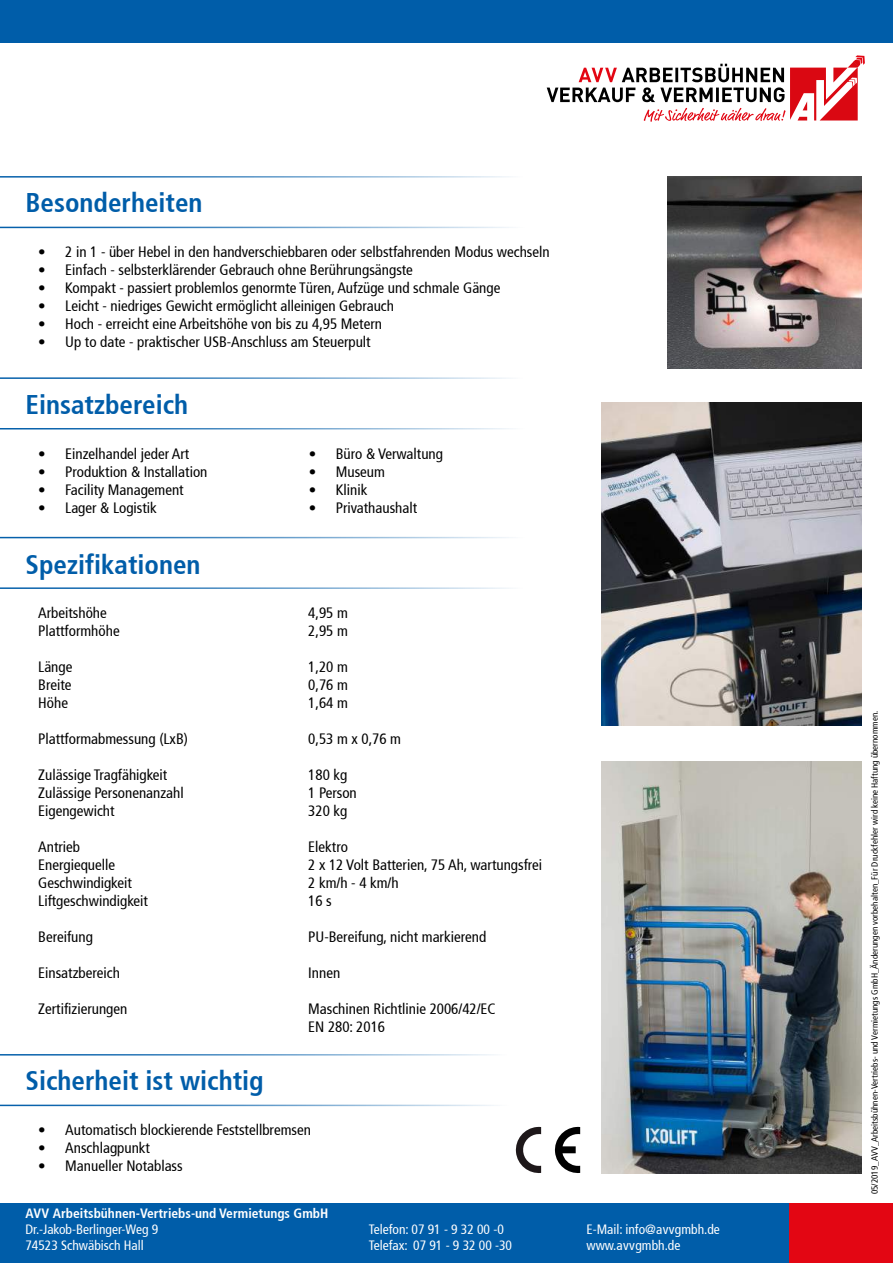
<style>
.page{position:relative;width:893px;height:1263px;background:#fff}
.page>*{position:absolute;margin:0;border:0;box-sizing:border-box;transform-origin:0 0}
.t1{font:700 condensed 27px "Frutiger 67";color:#005da9}
.t2{font:condensed 15px/18px "Frutiger 57";color:#000}
.t3{font:condensed 13.5px/16.2px "Frutiger 57";color:#fff}
.t4{font:700 condensed 13.5px "Frutiger 67";color:#fff}
.t5{font:condensed 9px "Frutiger 57";color:#000}
</style>
<div class="page">
<div style="left:0;top:1204px;width:893px;height:59px;background:#005da9"></div>
<div style="left:790px;top:1204px;width:103px;height:59px;background:#e30613"></div>
<svg style="left:0;top:537px;width:511px;height:52px"></svg>
<svg style="left:0;top:176px;width:511px;height:52px"></svg>
<svg style="left:0;top:1054px;width:496px;height:52px"></svg>
<svg style="left:0;top:377px;width:511px;height:52px"></svg>
<img style="left:667px;top:176px;width:194px;height:193px">
<img style="left:601px;top:403px;width:260px;height:322px">
<img style="left:601px;top:761px;width:260px;height:412px">
<svg style="left:547px;top:55px;width:318px;height:67px"></svg>
<div style="left:0;top:0;width:893px;height:43px;background:#005da9"></div>
<svg style="left:516px;top:1127px;width:25px;height:46px"></svg>
<svg style="left:554px;top:1127px;width:26px;height:46px"></svg>
<h1 class="t1" style="left:26px;top:187px;width:179px">Besonderheiten</h1>
<p class="t2" style="left:38px;top:243px;width:513px">• 2 in 1 - über Hebel in den handverschiebbaren oder selbstfahrenden Modus wechseln</p>
<p class="t2" style="left:38px;top:261px;width:376px">• Einfach - selbsterklärender Gebrauch ohne Berührungsängste</p>
<p class="t2" style="left:38px;top:279px;width:464px">• Kompakt - passiert problemlos genormte Türen, Aufzüge und schmale Gänge</p>
<p class="t2" style="left:38px;top:297px;width:357px">• Leicht - niedriges Gewicht ermöglicht alleinigen Gebrauch</p>
<p class="t2" style="left:38px;top:315px;width:345px">• Hoch - erreicht eine Arbeitshöhe von bis zu 4,95 Metern</p>
<p class="t2" style="left:38px;top:333px;width:334px">• Up to date - praktischer USB-Anschluss am Steuerpult</p>
<h1 class="t1" style="left:26px;top:388px;width:164px">Einsatzbereich</h1>
<p class="t2" style="left:38px;top:445px;width:153px">• Einzelhandel jeder Art</p>
<p class="t2" style="left:38px;top:463px;width:171px">• Produktion &amp; Installation</p>
<p class="t2" style="left:38px;top:481px;width:147px">• Facility Management</p>
<p class="t2" style="left:38px;top:499px;width:120px">• Lager &amp; Logistik</p>
<h1 class="t1" style="left:26px;top:548px;width:177px">Spezifikationen</h1>
<p class="t2" style="left:309px;top:445px;width:136px">• Büro &amp; Verwaltung</p>
<p class="t2" style="left:309px;top:463px;width:78px">• Museum</p>
<p class="t2" style="left:309px;top:481px;width:60px">• Klinik</p>
<p class="t2" style="left:309px;top:499px;width:110px">• Privathaushalt</p>
<p class="t2" style="left:38px;top:604px;width:70px">Arbeitshöhe</p>
<p class="t2" style="left:308px;top:604px;width:41px">4,95 m</p>
<p class="t2" style="left:38px;top:622px;width:83px">Plattformhöhe</p>
<p class="t2" style="left:308px;top:622px;width:41px">2,95 m</p>
<p class="t2" style="left:38px;top:658px;width:36px">Länge</p>
<p class="t2" style="left:308px;top:658px;width:41px">1,20 m</p>
<p class="t2" style="left:38px;top:676px;width:35px">Breite</p>
<p class="t2" style="left:308px;top:676px;width:41px">0,76 m</p>
<p class="t2" style="left:38px;top:694px;width:31px">Höhe</p>
<p class="t2" style="left:308px;top:694px;width:41px">1,64 m</p>
<p class="t2" style="left:38px;top:730px;width:151px">Plattformabmessung (LxB)</p>
<p class="t2" style="left:308px;top:730px;width:94px">0,53 m x 0,76 m</p>
<p class="t2" style="left:38px;top:766px;width:131px">Zulässige Tragfähigkeit</p>
<p class="t2" style="left:308px;top:766px;width:41px">180 kg</p>
<p class="t2" style="left:38px;top:784px;width:147px">Zulässige Personenanzahl</p>
<p class="t2" style="left:308px;top:784px;width:50px">1 Person</p>
<p class="t2" style="left:38px;top:802px;width:78px">Eigengewicht</p>
<p class="t2" style="left:308px;top:802px;width:41px">320 kg</p>
<p class="t2" style="left:38px;top:838px;width:43px">Antrieb</p>
<p class="t2" style="left:308px;top:838px;width:41px">Elektro</p>
<p class="t2" style="left:38px;top:856px;width:78px">Energiequelle</p>
<p class="t2" style="left:308px;top:856px;width:235px">2 x 12 Volt Batterien, 75 Ah, wartungsfrei</p>
<p class="t2" style="left:38px;top:874px;width:95px">Geschwindigkeit</p>
<p class="t2" style="left:308px;top:874px;width:92px">2 km/h - 4 km/h</p>
<p class="t2" style="left:38px;top:892px;width:111px">Liftgeschwindigkeit</p>
<p class="t2" style="left:308px;top:892px;width:25px">16 s</p>
<p class="t2" style="left:38px;top:928px;width:56px">Bereifung</p>
<p class="t2" style="left:308px;top:928px;width:179px">PU-Bereifung, nicht markierend</p>
<p class="t2" style="left:38px;top:964px;width:83px">Einsatzbereich</p>
<p class="t2" style="left:308px;top:964px;width:33px">Innen</p>
<p class="t2" style="left:38px;top:1000px;width:91px">Zertifizierungen</p>
<p class="t2" style="left:308px;top:1000px;width:189px">Maschinen Richtlinie 2006/42/EC<br>EN 280: 2016</p>
<h1 class="t1" style="left:26px;top:1065px;width:240px">Sicherheit ist wichtig</h1>
<p class="t2" style="left:38px;top:1121px;width:274px">• Automatisch blockierende Feststellbremsen</p>
<p class="t2" style="left:38px;top:1139px;width:113px">• Anschlagpunkt</p>
<p class="t2" style="left:38px;top:1157px;width:146px">• Manueller Notablass</p>
<p class="t4" style="left:26px;top:1205px;width:304px">AVV Arbeitsbühnen-Vertriebs-und Vermietungs GmbH</p>
<p class="t3" style="left:26px;top:1221px;width:134px">Dr.-Jakob-Berlinger-Weg 9<br>74523 Schwäbisch Hall</p>
<p class="t3" style="left:369px;top:1221px;width:145px">Telefon: 07 91 - 9 32 00 -0<br>Telefax: 07 91 - 9 32 00 -30</p>
<p class="t3" style="left:586px;top:1221px;width:135px">E-Mail: info@avvgmbh.de www.avvgmbh.de</p>
<p class="t5" style="left:870px;top:1194px;width:485px;rotate:-90deg">05/2019_AVV_Arbeitsbühnen-Vertriebs- und Vermietungs GmbH_Änderungen vorbehalten_Für Druckfehler wird keine Haftung übernommen.</p>
</div>
